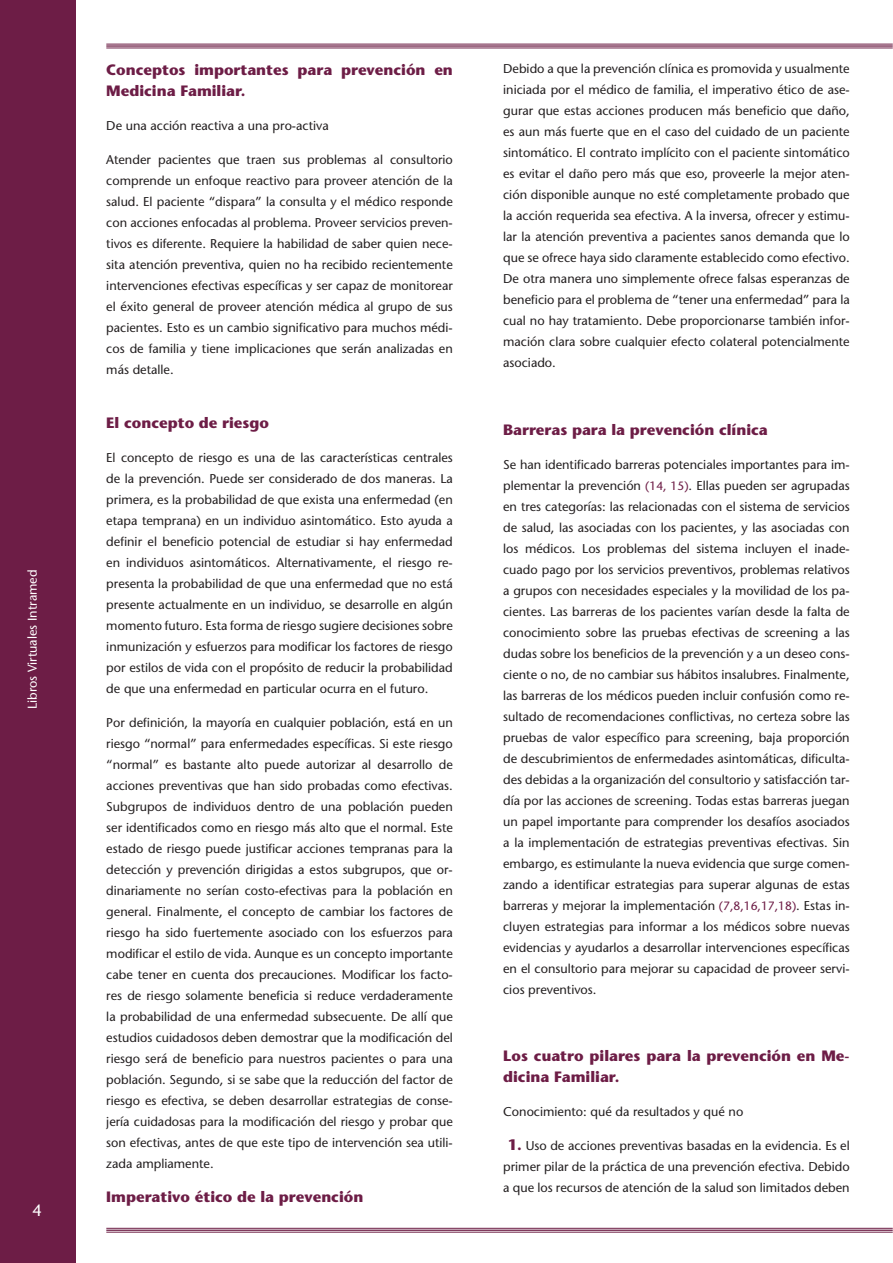
<style>
.page{position:relative;width:893px;height:1263px;background:#fff}
.page>*{position:absolute;margin:0;border:0;box-sizing:border-box;transform-origin:0 0}
.t1{font:700 15px/21px "Stone Sans";color:#6d1d46}
.t2{font:12.75px/21px "Stone Sans";color:#231f20;text-align:justify}
.t3{font:12.75px "Stone Sans";color:#fff}
.s1{font-size:12px;color:#6d1d46}
.s2{font-weight:700;font-size:15px;color:#6d1d46}
</style>
<div class="page">
<div style="left:0;top:0;width:75px;height:1263px;background:#6d1d46"></div>
<hr style="left:106px;top:44px;width:787px;height:1px;background:#6d1f46">
<hr style="left:106px;top:45px;width:787px;height:2px;background:#6d1f46">
<hr style="left:106px;top:48px;width:787px;height:1px;background:#6d1f46">
<hr style="left:106px;top:1228px;width:787px;height:1px;background:#6d1f46">
<hr style="left:106px;top:1229px;width:787px;height:2px;background:#6d1f46">
<hr style="left:106px;top:1232px;width:787px;height:1px;background:#6d1f46">
<p class="t3" style="left:25px;top:709px;width:141px;rotate:-90deg">Libros Virtuales Intramed</p>
<p class="t1" style="left:106px;top:59px;width:348px">Conceptos importantes para prevención en<br>Medicina Familiar.</p>
<p class="t2" style="left:106px;top:115px;width:224px">De una acción reactiva a una pro-activa</p>
<p class="t2" style="left:106px;top:149px;width:348px">Atender pacientes que traen sus problemas al consultorio comprende un enfoque reactivo para proveer atención de la salud. El paciente “dispara” la consulta y el médico responde con acciones enfocadas al problema. Proveer servicios preven&shy;tivos es diferente. Requiere la habilidad de saber quien nece&shy;sita atención preventiva, quien no ha recibido recientemente intervenciones efectivas específicas y ser capaz de monitorear el éxito general de proveer atención médica al grupo de sus pacientes. Esto es un cambio significativo para muchos médi&shy;cos de familia y tiene implicaciones que serán analizadas en más detalle.</p>
<p class="t1" style="left:106px;top:413px;width:164px">El concepto de riesgo</p>
<p class="t2" style="left:106px;top:447px;width:348px">El concepto de riesgo es una de las características centrales de la prevención. Puede ser considerado de dos maneras. La primera, es la probabilidad de que exista una enfermedad (en etapa temprana) en un individuo asintomático. Esto ayuda a definir el beneficio potencial de estudiar si hay enfermedad en individuos asintomáticos. Alternativamente, el riesgo re&shy;presenta la probabilidad de que una enfermedad que no está presente actualmente en un individuo, se desarrolle en algún momento futuro. Esta forma de riesgo sugiere decisiones sobre inmunización y esfuerzos para modificar los factores de riesgo por estilos de vida con el propósito de reducir la probabilidad de que una enfermedad en particular ocurra en el futuro.</p>
<p class="t2" style="left:106px;top:712px;width:348px">Por definición, la mayoría en cualquier población, está en un riesgo “normal” para enfermedades específicas. Si este riesgo “normal” es bastante alto puede autorizar al desarrollo de acciones preventivas que han sido probadas como efectivas.<br>Subgrupos de individuos dentro de una población pueden ser identificados como en riesgo más alto que el normal. Este estado de riesgo puede justificar acciones tempranas para la detección y prevención dirigidas a estos subgrupos, que or&shy;dinariamente no serían costo-efectivas para la población en general. Finalmente, el concepto de cambiar los factores de riesgo ha sido fuertemente asociado con los esfuerzos para modificar el estilo de vida. Aunque es un concepto importante cabe tener en cuenta dos precauciones. Modificar los facto&shy;res de riesgo solamente beneficia si reduce verdaderamente la probabilidad de una enfermedad subsecuente. De allí que estudios cuidadosos deben demostrar que la modificación del riesgo será de beneficio para nuestros pacientes o para una población. Segundo, si se sabe que la reducción del factor de riesgo es efectiva, se deben desarrollar estrategias de conse&shy;jería cuidadosas para la modificación del riesgo y probar que son efectivas, antes de que este tipo de intervención sea utili&shy;zada ampliamente.</p>
<p class="t1" style="left:106px;top:1186px;width:259px">Imperativo ético de la prevención</p>
<p class="t2" style="left:503px;top:58px;width:348px">Debido a que la prevención clínica es promovida y usualmente iniciada por el médico de familia, el imperativo ético de ase&shy;gurar que estas acciones producen más beneficio que daño, es aun más fuerte que en el caso del cuidado de un paciente sintomático. El contrato implícito con el paciente sintomático es evitar el daño pero más que eso, proveerle la mejor aten&shy;ción disponible aunque no esté completamente probado que la acción requerida sea efectiva. A la inversa, ofrecer y estimu&shy;lar la atención preventiva a pacientes sanos demanda que lo que se ofrece haya sido claramente establecido como efectivo.<br>De otra manera uno simplemente ofrece falsas esperanzas de beneficio para el problema de “tener una enfermedad” para la cual no hay tratamiento. Debe proporcionarse también infor&shy;mación clara sobre cualquier efecto colateral potencialmente asociado.</p>
<p class="t1" style="left:503px;top:419px;width:266px">Barreras para la prevención clínica</p>
<p class="t2" style="left:503px;top:454px;width:348px">Se han identificado barreras potenciales importantes para im&shy;plementar la prevención <span class="s1">(14, 15)</span>. Ellas pueden ser agrupadas en tres categorías: las relacionadas con el sistema de servicios de salud, las asociadas con los pacientes, y las asociadas con los médicos. Los problemas del sistema incluyen el inade&shy;cuado pago por los servicios preventivos, problemas relativos a grupos con necesidades especiales y la movilidad de los pa&shy;cientes. Las barreras de los pacientes varían desde la falta de conocimiento sobre las pruebas efectivas de screening a las dudas sobre los beneficios de la prevención y a un deseo cons&shy;ciente o no, de no cambiar sus hábitos insalubres. Finalmente, las barreras de los médicos pueden incluir confusión como re&shy;sultado de recomendaciones conflictivas, no certeza sobre las pruebas de valor específico para screening, baja proporción de descubrimientos de enfermedades asintomáticas, dificulta&shy;des debidas a la organización del consultorio y satisfacción tar&shy;día por las acciones de screening. Todas estas barreras juegan un papel importante para comprender los desafíos asociados a la implementación de estrategias preventivas efectivas. Sin embargo, es estimulante la nueva evidencia que surge comen&shy;zando a identificar estrategias para superar algunas de estas barreras y mejorar la implementación <span class="s1">(7,8,16,17,18)</span>. Estas in&shy;cluyen estrategias para informar a los médicos sobre nuevas evidencias y ayudarlos a desarrollar intervenciones específicas en el consultorio para mejorar su capacidad de proveer servi&shy;cios preventivos.</p>
<p class="t1" style="left:503px;top:1045px;width:348px">Los cuatro pilares para la prevención en Me&shy;dicina Familiar.</p>
<p class="t2" style="left:503px;top:1101px;width:242px">Conocimiento: qué da resultados y qué no</p>
<p class="t2" style="left:503px;top:1135px;width:348px;text-align:center"><span class="s2">1.</span> Uso de acciones preventivas basadas en la evidencia. Es el primer pilar de la práctica de una prevención efectiva. Debido a que los recursos de atención de la salud son limitados deben</p>
</div>
